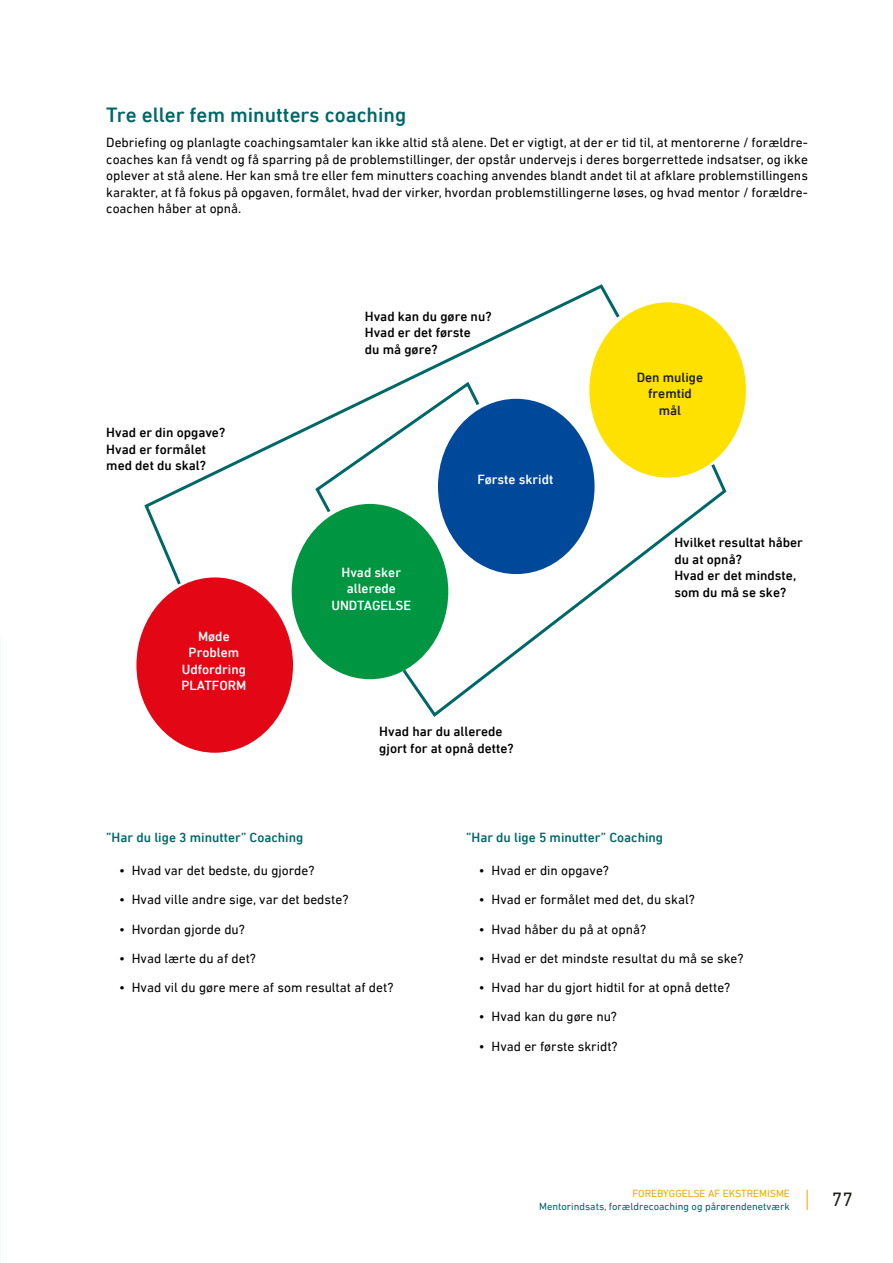
<style>
.page{position:relative;width:893px;height:1263px;background:#fff}
.page>*{position:absolute;margin:0;border:0;box-sizing:border-box;transform-origin:0 0}
.t1{font:500 21px "DIN Next LT Pro";color:#006768}
.t2{font:19.5px "DIN Next LT Pro";color:#1d1d1b}
.t3{font:13.5px/16.5px "DIN Next LT Pro";color:#020203;text-align:justify}
.t4{font:500 13.5px/16.5px "DIN Next LT Pro";color:#020203}
.t5{font:500 13.5px/16.5px "DIN Next LT Pro";color:#fff;text-align:center}
.t6{font:500 13.5px "DIN Next LT Pro";color:#006768}
.t7{font:500 13.5px/16.5px "DIN Next LT Pro";color:#1d1d1b;text-align:center}
.t8{font:10.5px "DIN Next LT Pro";color:#006768}
.t9{font:10.5px "DIN Next LT Pro";color:#f7a600}
</style>
<div class="page">
<hr style="left:806px;top:1189px;width:2px;height:21px;background:#f7a600">
<div style="left:136px;top:577px;width:157px;height:176px;background:#e30614;border-radius:50%"></div>
<div style="left:292px;top:504px;width:156px;height:175px;background:#009641;border-radius:50%"></div>
<div style="left:589px;top:302px;width:157px;height:176px;background:#ffe100;border-radius:50%"></div>
<svg style="left:144px;top:284px;width:478px;height:304px"></svg>
<svg style="left:313px;top:379px;width:169px;height:137px"></svg>
<svg style="left:400px;top:461px;width:327px;height:256px"></svg>
<h1 class="t1" style="left:106px;top:103px;width:302px">Tre eller fem minutters coaching</h1>
<p class="t3" style="left:106px;top:134px;width:703px">Debriefing og planlagte coachingsamtaler kan ikke altid stå alene. Det er vigtigt, at der er tid til, at mentorerne / forældre&shy;coaches kan få vendt og få sparring på de problemstillinger, der opstår undervejs i deres borgerrettede indsatser, og ikke oplever at stå alene. Her kan små tre eller fem minutters coaching anvendes blandt andet til at afklare problemstillingens karakter, at få fokus på opgaven, formålet, hvad der virker, hvordan problemstillingerne løses, og hvad mentor / forældre&shy;coachen håber at opnå.</p>
<p class="t4" style="left:106px;top:424px;width:120px">Hvad er din opgave?<br>Hvad er formålet med det du skal?</p>
<p class="t5" style="left:181px;top:628px;width:66px">Møde<br>Problem<br>Udfordring<br>PLATFORM</p>
<p class="t4" style="left:365px;top:308px;width:128px">Hvad kan du gøre nu?<br>Hvad er det første<br>du må gøre?</p>
<p class="t5" style="left:331px;top:564px;width:81px">Hvad sker allerede<br>UNDTAGELSE</p>
<p class="t5" style="left:477px;top:471px;width:77px">Første skridt</p>
<p class="t4" style="left:379px;top:723px;width:136px">Hvad har du allerede gjort for at opnå dette?</p>
<p class="t7" style="left:637px;top:369px;width:68px">Den mulige fremtid mål</p>
<p class="t4" style="left:674px;top:534px;width:130px">Hvilket resultat håber du at opnå?<br>Hvad er det mindste, som du må se ske?</p>
<p class="t6" style="left:106px;top:830px;width:199px">”Har du lige 3 minutter” Coaching</p>
<p class="t3" style="left:119px;top:862px;width:197px">• Hvad var det bedste, du gjorde?</p>
<p class="t3" style="left:119px;top:891px;width:231px">• Hvad ville andre sige, var det bedste?</p>
<p class="t3" style="left:119px;top:921px;width:127px">• Hvordan gjorde du?</p>
<p class="t3" style="left:119px;top:950px;width:139px">• Hvad lærte du af det?</p>
<p class="t3" style="left:119px;top:979px;width:276px">• Hvad vil du gøre mere af som resultat af det?</p>
<p class="t6" style="left:466px;top:830px;width:199px">”Har du lige 5 minutter” Coaching</p>
<p class="t3" style="left:479px;top:862px;width:132px">• Hvad er din opgave?</p>
<p class="t3" style="left:479px;top:891px;width:218px">• Hvad er formålet med det, du skal?</p>
<p class="t3" style="left:479px;top:921px;width:169px">• Hvad håber du på at opnå?</p>
<p class="t3" style="left:479px;top:950px;width:266px">• Hvad er det mindste resultat du må se ske?</p>
<p class="t3" style="left:479px;top:979px;width:253px">• Hvad har du gjort hidtil for at opnå dette?</p>
<p class="t3" style="left:479px;top:1008px;width:140px">• Hvad kan du gøre nu?</p>
<p class="t3" style="left:479px;top:1038px;width:140px">• Hvad er første skridt?</p>
<p class="t9" style="left:632px;top:1187px;width:159px">FOREBYGGELSE AF EKSTREMISME</p>
<p class="t8" style="left:539px;top:1200px;width:252px">Mentorindsats, forældrecoaching og pårørendenetværk</p>
<h2 class="t2" style="left:832px;top:1188px;width:23px">77</h2>
</div>
